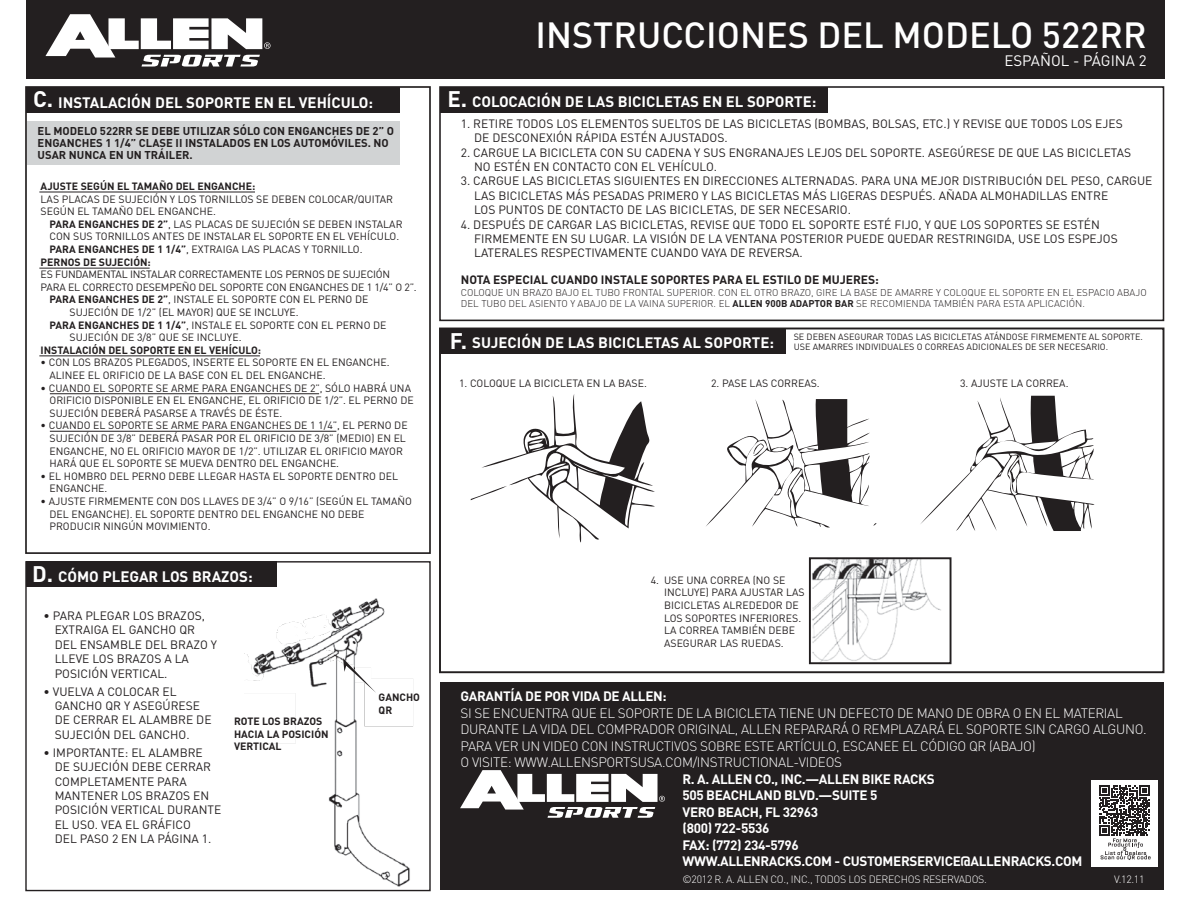
<style>
.page{position:relative;width:1188px;height:918px;background:#fff}
.page>*{position:absolute;margin:0;border:0;box-sizing:border-box;transform-origin:0 0}
.t1{font:500 36px "DINOT";color:#fff}
.t2{font:700 22.35px "DINOT";color:#fff}
.t3{font:700 15px "DINOT";color:#fff}
.t4{font:15px "DINOT";color:#fff}
.t5{font:300 13.5px/16.5px "DINOT";letter-spacing:-.025em;color:#fff}
.t6{font:700 13.5px/16.5px "DINOT";letter-spacing:-.025em;color:#fff}
.t7{font:12px/14.4px "DINOT";color:#231f20}
.t8{font:700 12px "DINOT";color:#231f20}
.t9{font:700 11.25px/12px "DINOT";color:#231f20}
.t10{font:10.5px/12.6px "DINOT";color:#231f20}
.t11{font:700 10.5px/12.6px "DINOT";color:#231f20}
.t12{font:300 10.5px "DINOT";letter-spacing:-.025em;color:#fff}
.t13{font:300 9.75px/11.7px "DINOT";color:#231f20}
.t14{font:9px/10.8px "DINOT";color:#231f20}
.s1{font-weight:700}
.s2{font-size:22.35px}
</style>
<div class="page">
<div style="left:25px;top:86px;width:406px;height:468px;background:#fff;border:2px solid #231f20"></div>
<div style="left:26px;top:0;width:1138px;height:79px;background:#231f20"></div>
<svg style="left:45px;top:14px;width:226px;height:53px"></svg>
<div style="left:26px;top:87px;width:374px;height:25px;background:#231f20"></div>
<div style="left:25px;top:561px;width:406px;height:330px;background:#fff;border:1px solid #231f20"></div>
<div style="left:26px;top:562px;width:251px;height:25px;background:#231f20"></div>
<div style="left:439px;top:86px;width:725px;height:235px;background:#fff;border:2px solid #231f20"></div>
<div style="left:440px;top:87px;width:388px;height:25px;background:#231f20"></div>
<div style="left:27px;top:121px;width:373px;height:44px;background:#d1d3d4"></div>
<div style="left:439px;top:328px;width:725px;height:345px;background:#fff;border:2px solid #231f20"></div>
<div style="left:440px;top:682px;width:723px;height:208px;background:#231f20"></div>
<div style="left:440px;top:328px;width:346px;height:26px;background:#231f20"></div>
<svg style="left:706px;top:399px;width:170px;height:129px"></svg>
<svg style="left:920px;top:396px;width:175px;height:135px"></svg>
<svg style="left:471px;top:394px;width:184px;height:148px"></svg>
<svg style="left:460px;top:770px;width:205px;height:48px"></svg>
<div style="left:1091px;top:780px;width:67px;height:87px;background:#fff"></div>
<img style="left:245px;top:598px;width:168px;height:289px">
<svg style="left:343px;top:658px;width:33px;height:35px"></svg>
<hr style="left:39px;top:192px;width:216px;height:1px;background:#231f20">
<hr style="left:39px;top:268px;width:111px;height:1px;background:#231f20">
<hr style="left:39px;top:355px;width:221px;height:1px;background:#231f20">
<hr style="left:50px;top:393px;width:269px;height:1px;background:#231f20">
<hr style="left:50px;top:431px;width:286px;height:1px;background:#231f20">
<img style="left:809px;top:560px;width:133px;height:105px">
<div style="left:809px;top:557px;width:143px;height:107px;border:2px solid #231f20"></div>
<svg style="left:1099px;top:785px;width:52px;height:75px"></svg>
<h2 class="t2" style="left:33px;top:85px;width:22px">C.</h2>
<h3 class="t3" style="left:58px;top:92px;width:317px">INSTALACIÓN DEL SOPORTE EN EL VEHÍCULO:</h3>
<p class="t9" style="left:38px;top:125px;width:358px">EL MODELO 522RR SE DEBE UTILIZAR SÓLO CON ENGANCHES DE 2” O<br>ENGANCHES 1 1/4” CLASE II INSTALADOS EN LOS AUTOMÓVILES. NO<br>USAR NUNCA EN UN TRÁILER.</p>
<p class="t11" style="left:41px;top:180px;width:216px">AJUSTE SEGÚN EL TAMAÑO DEL ENGANCHE:</p>
<p class="t10" style="left:41px;top:192px;width:354px">LAS PLACAS DE SUJECIÓN Y LOS TORNILLOS SE DEBEN COLOCAR/QUITAR<br>SEGÚN EL TAMAÑO DEL ENGANCHE.</p>
<p class="t10" style="left:50px;top:218px;width:355px"><span class="s1">PARA ENGANCHES DE 2”</span>, LAS PLACAS DE SUJECIÓN SE DEBEN INSTALAR</p>
<p class="t10" style="left:50px;top:230px;width:351px">CON SUS TORNILLOS ANTES DE INSTALAR EL SOPORTE EN EL VEHÍCULO.</p>
<p class="t10" style="left:50px;top:243px;width:315px"><span class="s1">PARA ENGANCHES DE 1 1/4”</span>, EXTRAIGA LAS PLACAS Y TORNILLO.</p>
<p class="t11" style="left:41px;top:255px;width:112px">PERNOS DE SUJECIÓN:</p>
<p class="t10" style="left:41px;top:268px;width:351px">ES FUNDAMENTAL INSTALAR CORRECTAMENTE LOS PERNOS DE SUJECIÓN</p>
<p class="t10" style="left:41px;top:281px;width:378px">PARA EL CORRECTO DESEMPEÑO DEL SOPORTE CON ENGANCHES DE 1 1/4” O 2”.</p>
<p class="t10" style="left:50px;top:293px;width:320px"><span class="s1">PARA ENGANCHES DE 2”</span>, INSTALE EL SOPORTE CON EL PERNO DE</p>
<p class="t10" style="left:70px;top:306px;width:231px">SUJECIÓN DE 1/2” (EL MAYOR) QUE SE INCLUYE.</p>
<p class="t10" style="left:50px;top:318px;width:338px"><span class="s1">PARA ENGANCHES DE 1 1/4”</span>, INSTALE EL SOPORTE CON EL PERNO DE</p>
<p class="t10" style="left:70px;top:331px;width:173px">SUJECIÓN DE 3/8” QUE SE INCLUYE.</p>
<p class="t11" style="left:41px;top:343px;width:222px">INSTALACIÓN DEL SOPORTE EN EL VEHÍCULO:</p>
<p class="t10" style="left:50px;top:356px;width:342px;text-indent:-9px">• CON LOS BRAZOS PLEGADOS, INSERTE EL SOPORTE EN EL ENGANCHE.<br>ALINEE EL ORIFICIO DE LA BASE CON EL DEL ENGANCHE.</p>
<p class="t10" style="left:50px;top:381px;width:366px;text-indent:-9px">• CUANDO EL SOPORTE SE ARME PARA ENGANCHES DE 2”, SÓLO HABRÁ UNA<br>ORIFICIO DISPONIBLE EN EL ENGANCHE, EL ORIFICIO DE 1/2”. EL PERNO DE<br>SUJECIÓN DEBERÁ PASARSE A TRAVÉS DE ÉSTE.</p>
<p class="t10" style="left:50px;top:419px;width:360px;text-indent:-9px">• CUANDO EL SOPORTE SE ARME PARA ENGANCHES DE 1 1/4”, EL PERNO DE SUJECIÓN DE 3/8” DEBERÁ PASAR POR EL ORIFICIO DE 3/8” (MEDIO) EN EL ENGANCHE, NO EL ORIFICIO MAYOR DE 1/2”. UTILIZAR EL ORIFICIO MAYOR HARÁ QUE EL SOPORTE SE MUEVA DENTRO DEL ENGANCHE.</p>
<p class="t10" style="left:50px;top:470px;width:350px;text-indent:-9px">• EL HOMBRO DEL PERNO DEBE LLEGAR HASTA EL SOPORTE DENTRO DEL<br>ENGANCHE.</p>
<p class="t10" style="left:50px;top:495px;width:364px;text-indent:-9px">• AJUSTE FIRMEMENTE CON DOS LLAVES DE 3/4” O 9/16” (SEGÚN EL TAMAÑO<br>DEL ENGANCHE). EL SOPORTE DENTRO DEL ENGANCHE NO DEBE<br>PRODUCIR NINGÚN MOVIMIENTO.</p>
<h2 class="t2" style="left:32px;top:559px;width:23px">D.</h2>
<h3 class="t3" style="left:58px;top:566px;width:196px">CÓMO PLEGAR LOS BRAZOS:</h3>
<p class="t7" style="left:55px;top:608px;width:164px;text-indent:-11px">• PARA PLEGAR LOS BRAZOS,<br>EXTRAIGA EL GANCHO QR<br>DEL ENSAMBLE DEL BRAZO Y<br>LLEVE LOS BRAZOS A LA<br>POSICIÓN VERTICAL.</p>
<p class="t7" style="left:55px;top:684px;width:158px;text-indent:-11px">• VUELVA A COLOCAR EL<br>GANCHO QR Y ASEGÚRESE<br>DE CERRAR EL ALAMBRE DE<br>SUJECIÓN DEL GANCHO.</p>
<p class="t7" style="left:55px;top:745px;width:168px;text-indent:-11px">• IMPORTANTE: EL ALAMBRE<br>DE SUJECIÓN DEBE CERRAR<br>COMPLETAMENTE PARA<br>MANTENER LOS BRAZOS EN<br>POSICIÓN VERTICAL DURANTE<br>EL USO. VEA EL GRÁFICO<br>DEL PASO 2 EN LA PÁGINA 1.</p>
<p class="t11" style="left:234px;top:715px;width:96px">ROTE LOS BRAZOS<br>HACIA LA POSICIÓN<br>VERTICAL</p>
<p class="t11" style="left:379px;top:691px;width:43px">GANCHO<br>QR</p>
<h1 class="t1" style="left:536px;top:12px;width:613px">INSTRUCCIONES DEL MODELO 522RR</h1>
<h3 class="t4" style="left:1004px;top:51px;width:144px">ESPAÑOL - PÁGINA 2</h3>
<h3 class="t3" style="left:447px;top:92px;width:371px"><span class="s2">E.</span> COLOCACIÓN DE LAS BICICLETAS EN EL SOPORTE:</h3>
<p class="t7" style="left:474px;top:116px;width:650px;text-indent:-13px">1. RETIRE TODOS LOS ELEMENTOS SUELTOS DE LAS BICICLETAS (BOMBAS, BOLSAS, ETC.) Y REVISE QUE TODOS LOS EJES<br>DE DESCONEXIÓN RÁPIDA ESTÉN AJUSTADOS.</p>
<p class="t7" style="left:474px;top:145px;width:659px;text-indent:-13px">2. CARGUE LA BICICLETA CON SU CADENA Y SUS ENGRANAJES LEJOS DEL SOPORTE. ASEGÚRESE DE QUE LAS BICICLETAS<br>NO ESTÉN EN CONTACTO CON EL VEHÍCULO.</p>
<p class="t7" style="left:474px;top:174px;width:680px;text-indent:-13px">3. CARGUE LAS BICICLETAS SIGUIENTES EN DIRECCIONES ALTERNADAS. PARA UNA MEJOR DISTRIBUCIÓN DEL PESO, CARGUE<br>LAS BICICLETAS MÁS PESADAS PRIMERO Y LAS BICICLETAS MÁS LIGERAS DESPUÉS. AÑADA ALMOHADILLAS ENTRE<br>LOS PUNTOS DE CONTACTO DE LAS BICICLETAS, DE SER NECESARIO.</p>
<p class="t7" style="left:474px;top:217px;width:645px;text-indent:-13px">4. DESPUÉS DE CARGAR LAS BICICLETAS, REVISE QUE TODO EL SOPORTE ESTÉ FIJO, Y QUE LOS SOPORTES SE ESTÉN<br>FIRMEMENTE EN SU LUGAR. LA VISIÓN DE LA VENTANA POSTERIOR PUEDE QUEDAR RESTRINGIDA, USE LOS ESPEJOS<br>LATERALES RESPECTIVAMENTE CUANDO VAYA DE REVERSA.</p>
<p class="t8" style="left:461px;top:272px;width:420px">NOTA ESPECIAL CUANDO INSTALE SOPORTES PARA EL ESTILO DE MUJERES:</p>
<p class="t13" style="left:461px;top:286px;width:687px">COLOQUE UN BRAZO BAJO EL TUBO FRONTAL SUPERIOR. CON EL OTRO BRAZO, GIRE LA BASE DE AMARRE Y COLOQUE EL SOPORTE EN EL ESPACIO ABAJO<br>DEL TUBO DEL ASIENTO Y ABAJO DE LA VAINA SUPERIOR. EL <span class="s1">ALLEN 900B ADAPTOR BAR</span> SE RECOMIENDA TAMBIÉN PARA ESTA APLICACIÓN.</p>
<h3 class="t3" style="left:450px;top:333px;width:326px"><span class="s2">F.</span> SUJECIÓN DE LAS BICICLETAS AL SOPORTE:</h3>
<p class="t14" style="left:794px;top:331px;width:351px">SE DEBEN ASEGURAR TODAS LAS BICICLETAS ATÁNDOSE FIRMEMENTE AL SOPORTE.<br>USE AMARRES INDIVIDUALES O CORREAS ADICIONALES DE SER NECESARIO.</p>
<p class="t10" style="left:459px;top:376px;width:189px">1. COLOQUE LA BICICLETA EN LA BASE.</p>
<p class="t10" style="left:711px;top:376px;width:110px">2. PASE LAS CORREAS.</p>
<p class="t10" style="left:960px;top:376px;width:110px">3. AJUSTE LA CORREA.</p>
<p class="t10" style="left:664px;top:573px;width:142px;text-indent:-13px">4. USE UNA CORREA (NO SE<br>INCLUYE) PARA AJUSTAR LAS<br>BICICLETAS ALREDEDOR DE<br>LOS SOPORTES INFERIORES.<br>LA CORREA TAMBIÉN DEBE<br>ASEGURAR LAS RUEDAS.</p>
<p class="t6" style="left:460px;top:688px;width:208px">GARANTÍA DE POR VIDA DE ALLEN:</p>
<p class="t5" style="left:460px;top:704px;width:688px">SI SE ENCUENTRA QUE EL SOPORTE DE LA BICICLETA TIENE UN DEFECTO DE MANO DE OBRA O EN EL MATERIAL DURANTE LA VIDA DEL COMPRADOR ORIGINAL, ALLEN REPARARÁ O REMPLAZARÁ EL SOPORTE SIN CARGO ALGUNO.<br>PARA VER UN VIDEO CON INSTRUCTIVOS SOBRE ESTE ARTÍCULO, ESCANEE EL CÓDIGO QR (ABAJO)<br>O VISITE: WWW.ALLENSPORTSUSA.COM/INSTRUCTIONAL-VIDEOS</p>
<p class="t6" style="left:682px;top:770px;width:401px">R. A. ALLEN CO., INC.—ALLEN BIKE RACKS<br>505 BEACHLAND BLVD.—SUITE 5<br>VERO BEACH, FL 32963<br>(800) 722-5536<br>FAX: (772) 234-5796<br>WWW.ALLENRACKS.COM - CUSTOMERSERVICE@ALLENRACKS.COM</p>
<p class="t12" style="left:683px;top:872px;width:306px">©2012 R. A. ALLEN CO., INC., TODOS LOS DERECHOS RESERVADOS.</p>
<p class="t12" style="left:1114px;top:872px;width:32px">V.12.11</p>
</div>
